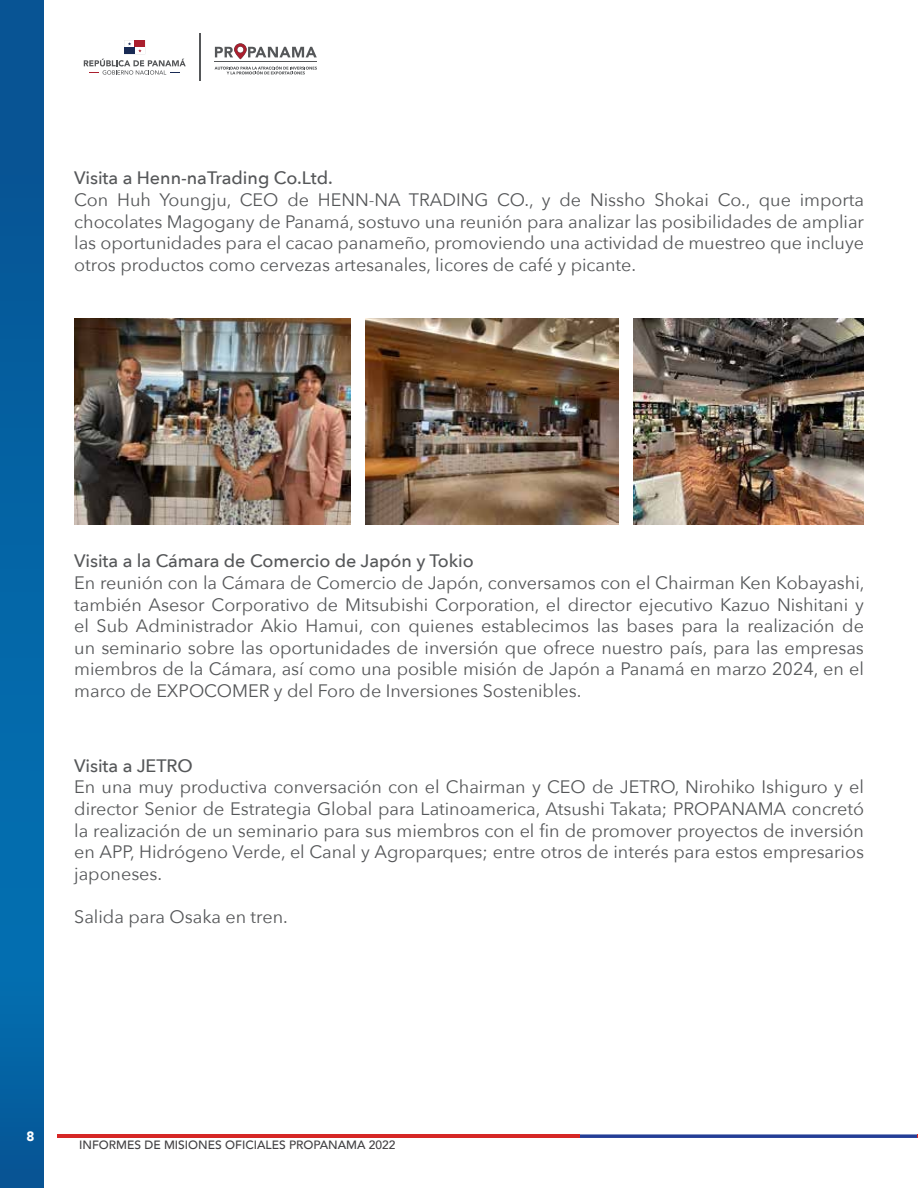
<style>
.page{position:relative;width:918px;height:1188px;background:#fff}
.page>*{position:absolute;margin:0;border:0;box-sizing:border-box;transform-origin:0 0}
.t1{font:18px/21.6px "Avenir Next";color:#555759;text-align:justify}
.t2{font:500 18px "Avenir Next";color:#555759}
.t3{font:900 13.5px "Avenir";color:#fff}
.t4{font:500 12px "Avenir";color:#414042}
</style>
<div class="page">
<svg style="left:0;top:0;width:43px;height:1188px;background:#0461a2"></svg>
<hr style="left:57px;top:1134px;width:522px;height:4px;background:#d62726">
<svg style="left:579px;top:1134px;width:339px;height:4px"></svg>
<svg style="left:215px;top:66px;width:102px;height:8px"></svg>
<svg style="left:215px;top:43px;width:102px;height:16px"></svg>
<hr style="left:215px;top:62px;width:102px;height:1px;background:#555759">
<svg style="left:84px;top:40px;width:102px;height:35px"></svg>
<hr style="left:200px;top:34px;width:1px;height:47px;background:#555759">
<img style="left:74px;top:319px;width:276px;height:206px">
<img style="left:365px;top:319px;width:253px;height:206px">
<img style="left:633px;top:319px;width:231px;height:206px">
<p class="t2" style="left:74px;top:163px;width:260px">Visita a Henn-naTrading Co.Ltd.</p>
<p class="t1" style="left:74px;top:188px;width:791px">Con Huh Youngju, CEO de HENN-NA TRADING CO., y de Nissho Shokai Co., que importa chocolates Magogany de Panamá, sostuvo una reunión para analizar las posibilidades de ampliar las oportunidades para el cacao panameño, promoviendo una actividad de muestreo que incluye otros productos como cervezas artesanales, licores de café y picante.</p>
<p class="t2" style="left:74px;top:546px;width:401px">Visita a la Cámara de Comercio de Japón y Tokio</p>
<p class="t1" style="left:74px;top:571px;width:792px">En reunión con la Cámara de Comercio de Japón, conversamos con el Chairman Ken Kobayashi, también Asesor Corporativo de Mitsubishi Corporation, el director ejecutivo Kazuo Nishitani y el Sub Administrador Akio Hamui, con quienes establecimos las bases para la realización de un seminario sobre las oportunidades de inversión que ofrece nuestro país, para las empresas miembros de la Cámara, así como una posible misión de Japón a Panamá en marzo 2024, en el marco de EXPOCOMER y del Foro de Inversiones Sostenibles.</p>
<p class="t2" style="left:74px;top:750px;width:120px">Visita a JETRO</p>
<p class="t1" style="left:74px;top:776px;width:791px">En una muy productiva conversación con el Chairman y CEO de JETRO, Nirohiko Ishiguro y el director Senior de Estrategia Global para Latinoamerica, Atsushi Takata; PROPANAMA concretó la realización de un seminario para sus miembros con el fin de promover proyectos de inversión en APP, Hidrógeno Verde, el Canal y Agroparques; entre otros de interés para estos empresarios japoneses.</p>
<p class="t1" style="left:74px;top:905px;width:215px">Salida para Osaka en tren.</p>
<p class="t3" style="left:26px;top:1125px;width:9px">8</p>
<p class="t4" style="left:79px;top:1135px;width:318px">INFORMES DE MISIONES OFICIALES PROPANAMA 2022</p>
</div>
